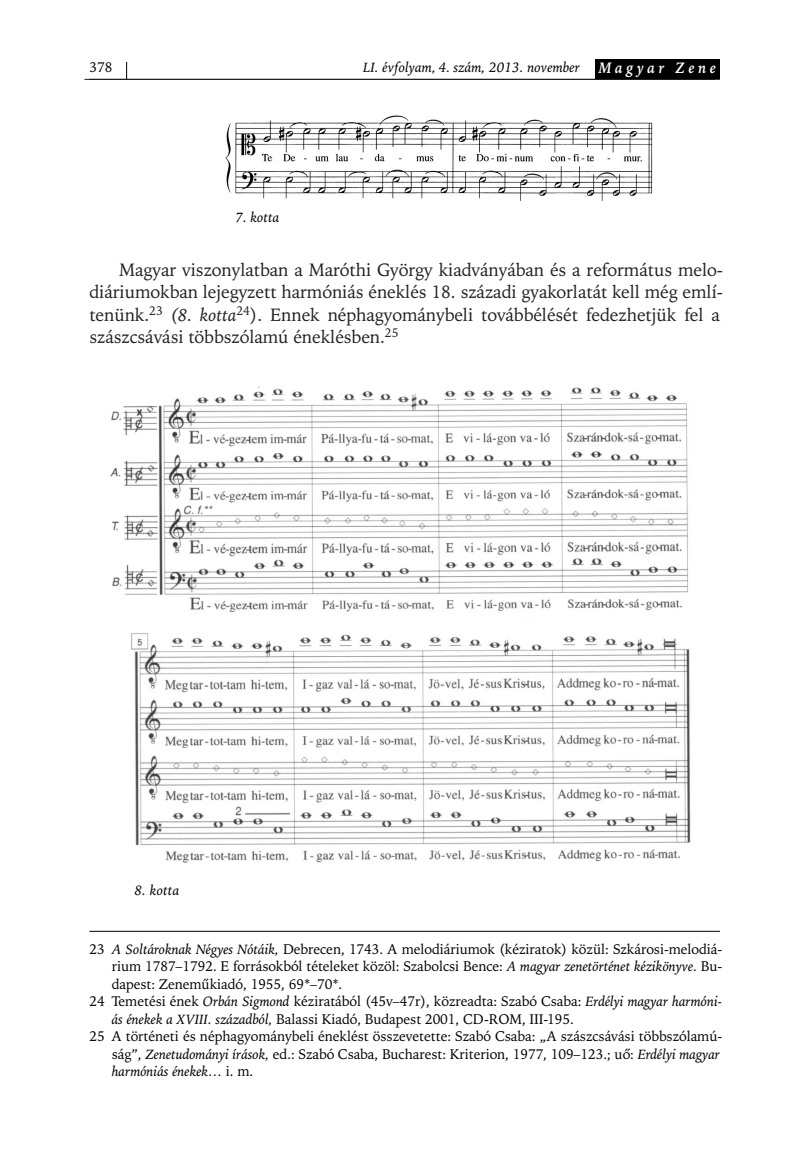
<style>
.page{position:relative;width:804px;height:1169px;background:#fff}
.page>*{position:absolute;margin:0;border:0;box-sizing:border-box;transform-origin:0 0}
.t1{font:17.85px/22.2px "Iowan Old Style";letter-spacing:-.005em;color:#231f20}
.t2{font:14px "Iowan Old Style";letter-spacing:-.005em;color:#000}
.t3{font:italic 14px "Iowan Old Style";color:#000}
.s1{font-weight:700;font-size:15.75px;color:#fff}
.s2{font-style:italic}
.s3{font-style:normal}
</style>
<div class="page">
<hr style="left:84px;top:79px;width:630px;height:1px;background:#231f20">
<hr style="left:89px;top:79px;width:630px;height:1px;background:#231f20">
<div style="left:595px;top:60px;width:124px;height:19px;background:#000"></div>
<svg style="left:126px;top:62px;width:1px;height:17px"></svg>
<hr style="left:89px;top:931px;width:630px;height:1px;background:#000">
<img style="left:225px;top:115px;width:428px;height:86px">
<img style="left:110px;top:386px;width:581px;height:477px">
<p class="t2" style="left:89px;top:62px;width:25px">378</p>
<p class="t3" style="left:363px;top:62px;width:355px">LI. évfolyam, 4. szám, 2013. november <span class="s1">M a g y a r Z e n e</span></p>
<p class="t3" style="left:235px;top:212px;width:45px">7. kotta</p>
<p class="t1" style="left:89px;top:261px;width:634px;text-indent:30px">Magyar viszonylatban a Maróthi György kiadványában és a református melo&shy;diáriumokban lejegyzett harmóniás éneklés 18. századi gyakorlatát kell még emlí&shy;tenünk.<sup>23</sup> <span class="s2">(8. kotta</span><sup>24</sup>). Ennek néphagyománybeli továbbélését fedezhetjük fel a szászcsávási többszólamú éneklésben.<sup>25</sup></p>
<p class="t3" style="left:135px;top:885px;width:46px">8. kotta</p>
<p class="t2" style="left:89px;top:944px;width:633px">23 <span class="s2">A Soltároknak Négyes Nótáik,</span> Debrecen, 1743. A melodiáriumok (kéziratok) közül: Szkárosi- melodiá-</p>
<p class="t2" style="left:112px;top:961px;width:611px">rium 1787–1792. E forrásokból tételeket közöl: Szabolcsi Bence: <span class="s2">A magyar zenetörténet kézikönyve.</span> Bu-</p>
<p class="t2" style="left:112px;top:979px;width:232px">dapest: Zenemûkiadó, 1955, 69*–70*.</p>
<p class="t2" style="left:89px;top:996px;width:633px">24 Temetési ének <span class="s2">Orbán Sigmond</span> kéziratából (45v–47r), közreadta: Szabó Csaba: <span class="s2">Erdélyi magyar harmóni-</span></p>
<p class="t2" style="left:112px;top:1014px;width:463px"><span class="s2">ás énekek a XVIII. századból,</span> Balassi Kiadó, Budapest 2001, CD- ROM, III-195.</p>
<p class="t2" style="left:89px;top:1031px;width:633px">25 A történeti és néphagyománybeli éneklést összevetette: Szabó Csaba: „A szászcsávási többszólamú-</p>
<p class="t2" style="left:112px;top:1049px;width:609px">ság”, <span class="s2">Zenetudományi írások,</span> ed.: Szabó Csaba, Bucharest: Kriterion, 1977, 109–123.; uô: <span class="s2">Erdélyi magyar</span></p>
<p class="t3" style="left:112px;top:1066px;width:143px">harmóniás énekek… <span class="s3">i. m.</span></p>
</div>
